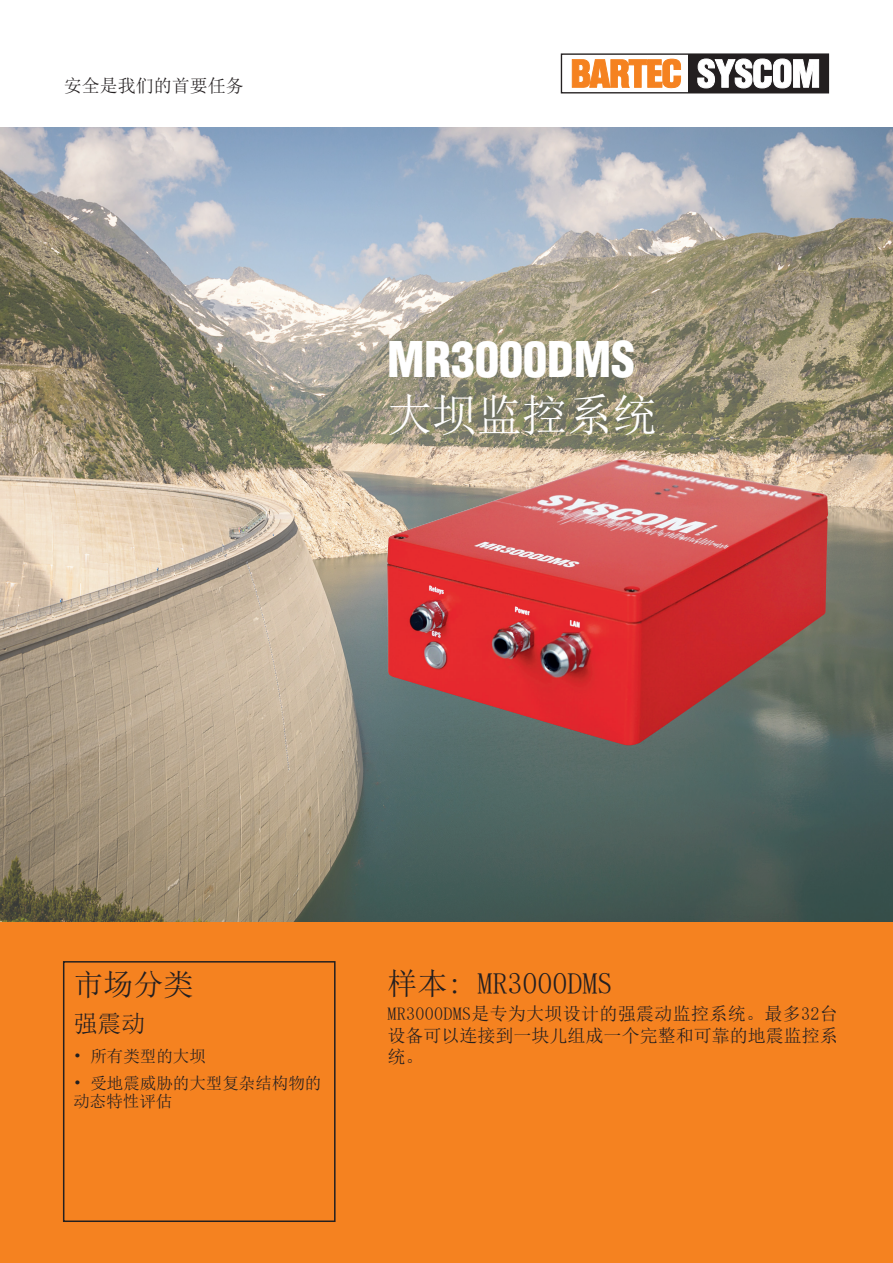
<style>
.page{position:relative;width:893px;height:1263px;background:#fff}
.page>*{position:absolute;margin:0;border:0;box-sizing:border-box;transform-origin:0 0}
.t1{font:900 condensed 48px "Helvetica";color:#fff}
.t2{font:45px "Sim Sun";color:#fff}
.t3{font:30px "Sim Sun";color:#231f20}
.t4{font:30px "Sim Sun";color:#231f20}
.t5{font:24px "Sim Sun";color:#231f20}
.t6{font:18px/21.6px "Sim Sun";color:#231f20;text-align:justify}
.t7{font:16.5px/18px "Sim Sun";color:#231f20}
</style>
<div class="page">
<img style="left:0;top:128px;width:893px;height:795px">
<div style="left:0;top:923px;width:893px;height:340px;background:#f58220"></div>
<div style="left:63px;top:961px;width:273px;height:261px;border:2px solid #231f20"></div>
<div style="left:688px;top:54px;width:140px;height:39px;background:#231f20"></div>
<div style="left:561px;top:53px;width:268px;height:40px;border:1px solid #231f20"></div>
<svg style="left:571px;top:58px;width:111px;height:30px"></svg>
<svg style="left:697px;top:58px;width:122px;height:31px"></svg>
<img style="left:387px;top:459px;width:441px;height:286px">
<p class="t6" style="left:64px;top:75px;width:181px">安全是我们的首要任务</p>
<h1 class="t1" style="left:387px;top:329px;width:250px">MR3000DMS</h1>
<h2 class="t2" style="left:387px;top:392px;width:271px">大坝监控系统</h2>
<h3 class="t4" style="left:73px;top:969px;width:121px">市场分类</h3>
<h3 class="t5" style="left:73px;top:1011px;width:73px">强震动</h3>
<p class="t7" style="left:73px;top:1047px;width:134px">• 所有类型的大坝</p>
<p class="t7" style="left:73px;top:1074px;width:250px">• 受地震威胁的大型复杂结构物的动态特性评估</p>
<h3 class="t3" style="left:387px;top:969px;width:226px">样本: MR3000DMS</h3>
<p class="t6" style="left:387px;top:1003px;width:452px">MR3000DMS是专为大坝设计的强震动监控系统。最多32台设备可以连接到一块儿组成一个完整和可靠的地震监控系统。</p>
</div>
